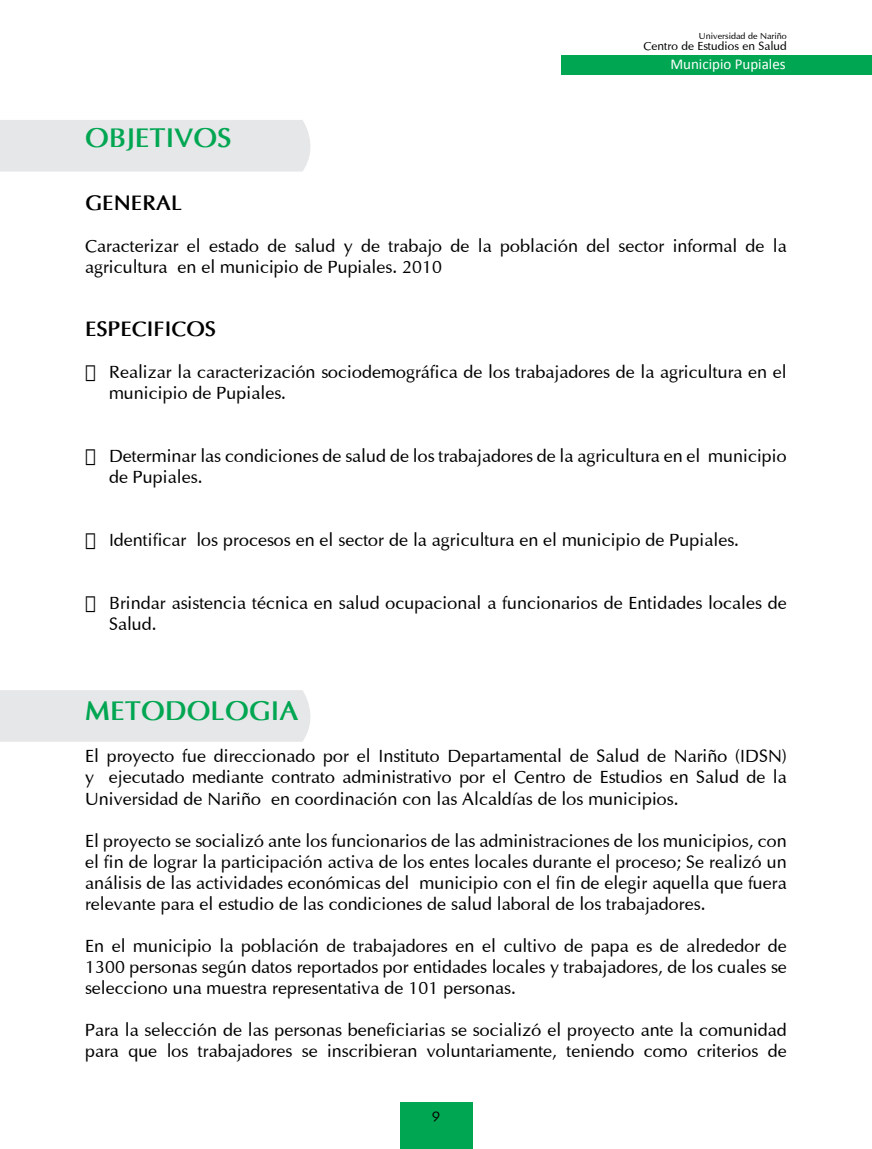
<style>
.page{position:relative;width:872px;height:1149px;background:#fff}
.page>*{position:absolute;margin:0;border:0;box-sizing:border-box;transform-origin:0 0}
.t1{font:700 27px "Optima";color:#00a651}
.t2{font:700 21px "Optima";color:#000}
.t3{font:18px/21px "Optima";color:#000}
.t4{font:15px "Calibri";color:#fff}
.t5{font:15px "Skia";color:#000}
.t6{font:12px "Optima";color:#000}
.t7{font:9px "Optima";color:#000}
</style>
<div class="page">
<div style="left:561px;top:55px;width:311px;height:19px;background:#00a651"></div>
<div style="left:400px;top:1101px;width:72px;height:47px;background:#00a651"></div>
<div style="left:0;top:120px;width:311px;height:51px;background:#e6e7e8"></div>
<div style="left:0;top:690px;width:311px;height:51px;background:#e6e7e8"></div>
<p class="t7" style="left:699px;top:31px;width:90px">Universidad de Nariño</p>
<p class="t6" style="left:643px;top:38px;width:145px">Centro de Estudios en Salud</p>
<h1 class="t1" style="left:85px;top:121px;width:148px">OBJETIVOS</h1>
<p class="t4" style="left:670px;top:54px;width:117px">Municipio Pupiales</p>
<p class="t2" style="left:85px;top:190px;width:99px">GENERAL</p>
<p class="t3" style="left:85px;top:235px;width:703px">Caracterizar el estado de salud y de trabajo de la población del sector informal de la agricultura en el municipio de Pupiales. 2010</p>
<p class="t2" style="left:85px;top:316px;width:133px">ESPECIFICOS</p>
<p class="t3" style="left:109px;top:361px;width:679px;text-indent:-24px">• Realizar la caracterización sociodemográfica de los trabajadores de la agricultura en el municipio de Pupiales.</p>
<p class="t3" style="left:109px;top:445px;width:679px;text-indent:-24px">• Determinar las condiciones de salud de los trabajadores de la agricultura en el municipio de Pupiales.</p>
<p class="t3" style="left:85px;top:529px;width:655px">• Identificar los procesos en el sector de la agricultura en el municipio de Pupiales.</p>
<p class="t3" style="left:109px;top:592px;width:679px;text-indent:-24px">• Brindar asistencia técnica en salud ocupacional a funcionarios de Entidades locales de<br>Salud.</p>
<h1 class="t1" style="left:85px;top:694px;width:215px">METODOLOGIA</h1>
<p class="t3" style="left:85px;top:745px;width:703px;text-align:justify">El proyecto fue direccionado por el Instituto Departamental de Salud de Nariño (IDSN) y ejecutado mediante contrato administrativo por el Centro de Estudios en Salud de la Universidad de Nariño en coordinación con las Alcaldías de los municipios.</p>
<p class="t3" style="left:85px;top:829px;width:703px;text-align:justify">El proyecto se socializó ante los funcionarios de las administraciones de los municipios, con el fin de lograr la participación activa de los entes locales durante el proceso; Se realizó un análisis de las actividades económicas del municipio con el fin de elegir aquella que fuera relevante para el estudio de las condiciones de salud laboral de los trabajadores.</p>
<p class="t3" style="left:85px;top:934px;width:703px;text-align:justify">En el municipio la población de trabajadores en el cultivo de papa es de alrededor de 1300 personas según datos reportados por entidades locales y trabajadores, de los cuales se selecciono una muestra representativa de 101 personas.</p>
<p class="t3" style="left:85px;top:1018px;width:703px">Para la selección de las personas beneficiarias se socializó el proyecto ante la comunidad para que los trabajadores se inscribieran voluntariamente, teniendo como criterios de</p>
<p class="t5" style="left:432px;top:1105px;width:10px">9</p>
</div>
